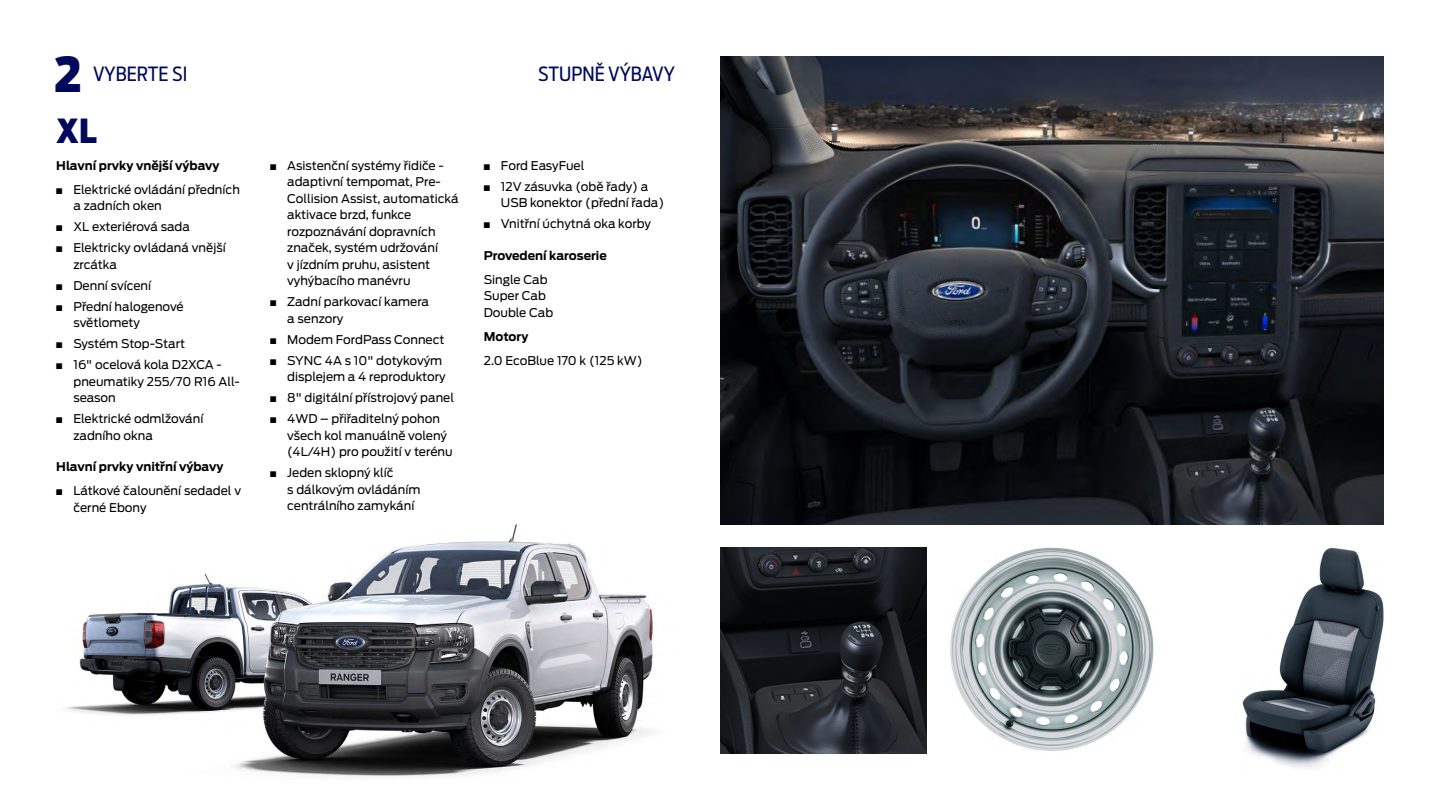
<style>
.page{position:relative;width:1440px;height:810px;background:#fff}
.page>*{position:absolute;margin:0;border:0;box-sizing:border-box;transform-origin:0 0}
.t1{font:900 48px "Ford Antenna Cond";color:#00095b}
.t2{font:900 33px "Ford Antenna Cond";color:#00095b}
.t3{font:19.5px "Ford Antenna Cond";color:#00095b}
.t4{font:12px/16.5px "Ford Antenna";color:#000}
.t5{font:700 12px "Ford Antenna";color:#000}
</style>
<div class="page">
<img style="left:720px;top:548px;width:206px;height:206px">
<img style="left:950px;top:548px;width:204px;height:203px">
<img style="left:1242px;top:548px;width:142px;height:220px">
<img style="left:65px;top:523px;width:588px;height:255px">
<img style="left:720px;top:56px;width:664px;height:468px">
<h1 class="t1" style="left:55px;top:30px;width:29px">2</h1>
<h2 class="t2" style="left:56px;top:100px;width:42px">XL</h2>
<p class="t5" style="left:56px;top:155px;width:165px">Hlavní prvky vnější výbavy</p>
<p class="t4" style="left:73px;top:180px;width:168px;text-indent:-17px">■ Elektrické ovládání předních a zadních oken</p>
<p class="t4" style="left:56px;top:217px;width:135px">■ XL exteriérová sada</p>
<p class="t4" style="left:73px;top:238px;width:154px;text-indent:-17px">■ Elektricky ovládaná vnější zrcátka</p>
<p class="t4" style="left:56px;top:276px;width:96px">■ Denní svícení</p>
<p class="t4" style="left:73px;top:297px;width:112px;text-indent:-17px">■ Přední halogenové světlomety</p>
<p class="t4" style="left:56px;top:334px;width:130px">■ Systém Stop-Start</p>
<p class="t4" style="left:73px;top:355px;width:168px;text-indent:-17px">■ 16" ocelová kola D2XCA - pneumatiky 255/70 R16 All&shy;season</p>
<p class="t4" style="left:73px;top:409px;width:131px;text-indent:-17px">■ Elektrické odmlžování zadního okna</p>
<p class="t5" style="left:56px;top:456px;width:169px">Hlavní prvky vnitřní výbavy</p>
<p class="t4" style="left:73px;top:481px;width:169px;text-indent:-17px">■ Látkové čalounění sedadel v černé Ebony</p>
<h3 class="t3" style="left:93px;top:58px;width:96px">VYBERTE SI</h3>
<h3 class="t3" style="left:538px;top:58px;width:138px">STUPNĚ VÝBAVY</h3>
<p class="t4" style="left:287px;top:156px;width:173px;text-indent:-17px">■ Asistenční systémy řidiče - adaptivní tempomat, Pre-<br>Collision Assist, automatická aktivace brzd, funkce rozpoznávání dopravních značek, systém udržování<br>v jízdním pruhu, asistent vyhýbacího manévru</p>
<p class="t4" style="left:287px;top:292px;width:143px;text-indent:-17px">■ Zadní parkovací kamera a senzory</p>
<p class="t4" style="left:270px;top:330px;width:176px">■ Modem FordPass Connect</p>
<p class="t4" style="left:270px;top:351px;width:177px;text-align:right">■ SYNC 4A s 10" dotykovým displejem a 4 reproduktory</p>
<p class="t4" style="left:270px;top:388px;width:186px">■ 8" digitální přístrojový panel</p>
<p class="t4" style="left:287px;top:409px;width:167px;text-indent:-17px">■ 4WD – přiřaditelný pohon všech kol manuálně volený (4L/4H) pro použití v terénu</p>
<p class="t4" style="left:287px;top:463px;width:135px;text-indent:-17px">■ Jeden sklopný klíč<br>s dálkovým ovládáním centrálního zamykání</p>
<p class="t4" style="left:484px;top:156px;width:102px">■ Ford EasyFuel</p>
<p class="t4" style="left:501px;top:177px;width:165px;text-indent:-17px">■ 12V zásuvka (obě řady) a<br>USB konektor (přední řada)</p>
<p class="t4" style="left:484px;top:214px;width:169px">■ Vnitřní úchytná oka korby</p>
<p class="t5" style="left:484px;top:245px;width:125px">Provedení karoserie</p>
<p class="t4" style="left:484px;top:270px;width:71px">Single Cab<br>Super Cab<br>Double Cab</p>
<p class="t5" style="left:484px;top:326px;width:46px">Motory</p>
<p class="t4" style="left:484px;top:351px;width:161px">2.0 EcoBlue 170 k (125 kW)</p>
</div>
